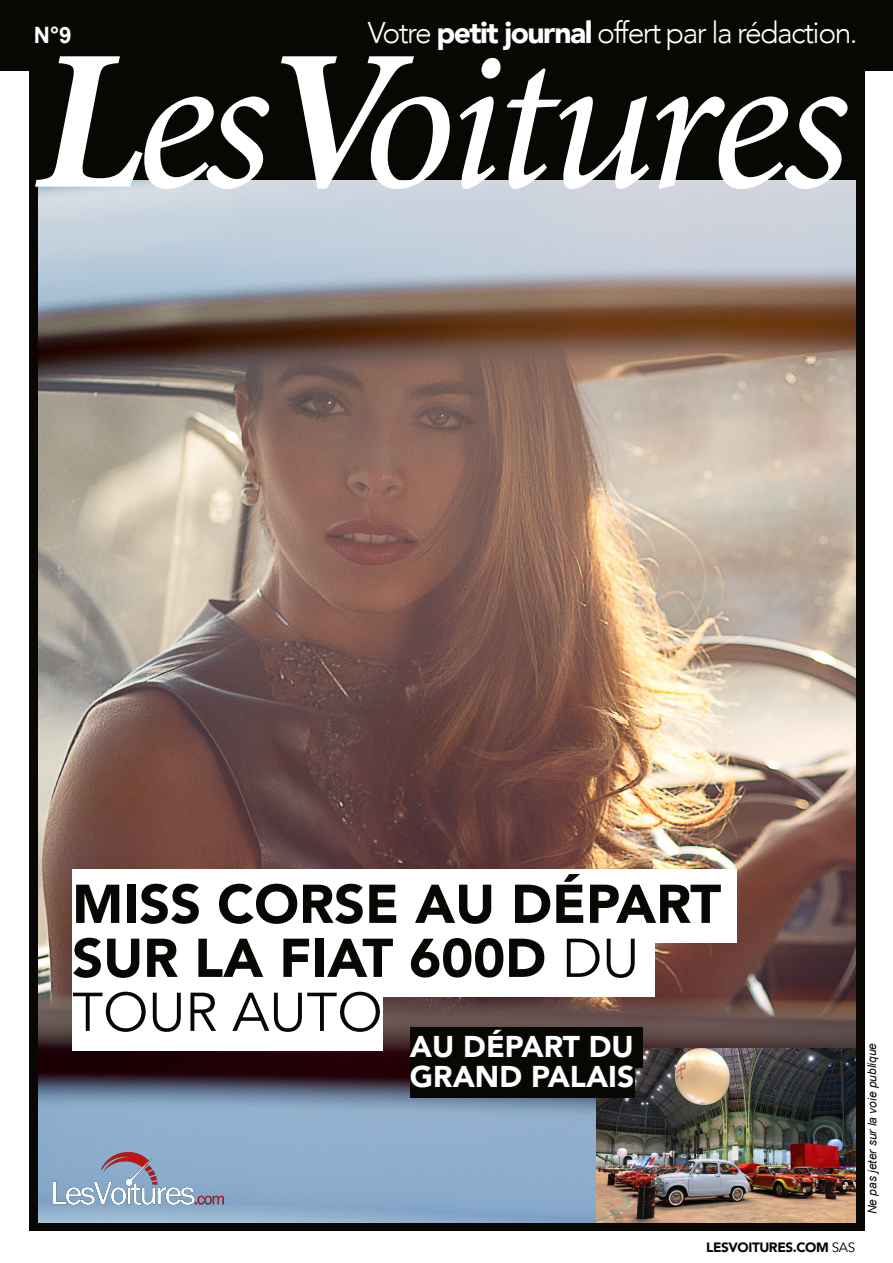
<style>
.page{position:relative;width:893px;height:1263px;background:#fff}
.page>*{position:absolute;margin:0;border:0;box-sizing:border-box;transform-origin:0 0}
.t1{font:italic 200.85px "Minion Pro";letter-spacing:-.045em;color:#fff}
.t2{font:900 54px/54px "Avenir";color:#080704}
.t3{font:300 30px "Avenir";letter-spacing:-.05em;color:#fff}
.t4{font:900 30px/30px "Avenir";color:#fff}
.t5{font:700 22.5px "Arial";color:#fff}
.t6{font:900 13.5px "Avenir";letter-spacing:-.03em;color:#080704}
.t7{font:italic 12px "Arial";color:#080704}
.s1{font-weight:900}
.s2{font-weight:700}
.s3{font-weight:400}
</style>
<div class="page">
<div style="left:29px;top:66px;width:835px;height:1164px;background:#080704"></div>
<img style="left:38px;top:181px;width:817px;height:1041px">
<div style="left:72px;top:869px;width:665px;height:74px;background:#fff"></div>
<div style="left:72px;top:923px;width:582px;height:74px;background:#fff"></div>
<div style="left:72px;top:977px;width:310px;height:74px;background:#fff"></div>
<div style="left:0;top:0;width:893px;height:71px;background:#080704"></div>
<img style="left:53px;top:1152px;width:171px;height:53px">
<img style="left:597px;top:1049px;width:259px;height:173px">
<div style="left:410px;top:1027px;width:233px;height:41px;background:#080704"></div>
<div style="left:410px;top:1057px;width:224px;height:41px;background:#080704"></div>
<p class="t5" style="left:34px;top:27px;width:39px">N°9</p>
<p class="t3" style="left:368px;top:13px;width:491px">Votre <span class="s1">petit journal</span> offert par la rédaction.</p>
<h1 class="t1" style="left:36px;top:41px;width:816px"><span class="s2">L</span>es<span class="s2">V</span>oitures</h1>
<p class="t2" style="left:72px;top:879px;width:650px">MISS CORSE AU DÉPART<br>SUR LA FIAT 600D <span class="s3">DU<br>TOUR AUTO</span></p>
<p class="t4" style="left:410px;top:1033px;width:226px">AU DÉPART DU<br>GRAND PALAIS</p>
<p class="t6" style="left:706px;top:1238px;width:150px">LESVOITURES.COM <span class="s3">SAS</span></p>
<p class="t7" style="left:868px;top:1214px;width:173px;rotate:-90deg">Ne pas jeter sur la voie publique</p>
</div>
